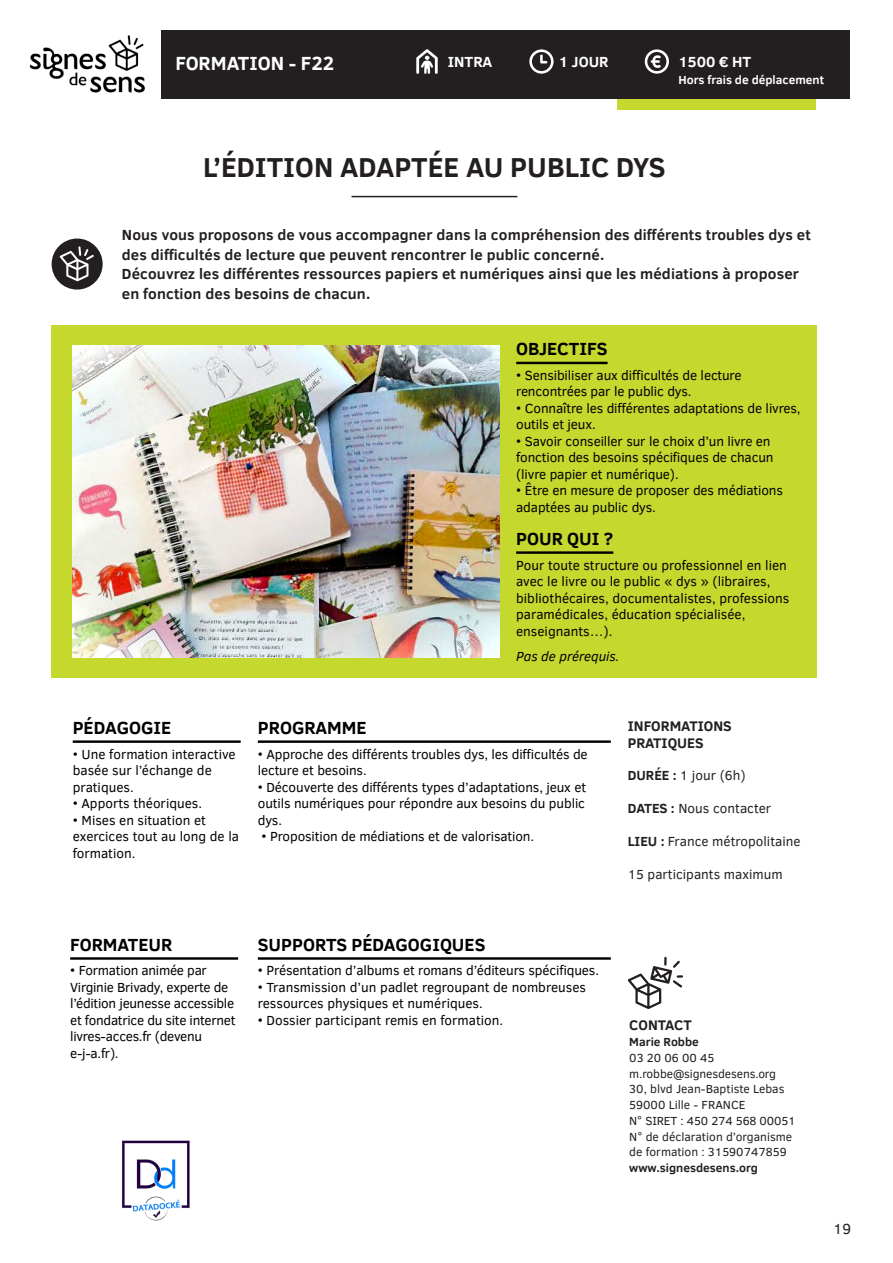
<style>
.page{position:relative;width:893px;height:1263px;background:#fff}
.page>*{position:absolute;margin:0;border:0;box-sizing:border-box;transform-origin:0 0}
.TITRE_Formation{font:700 28.05px "Clear Sans";color:#231f20}
.ONGLET_-_Reference_d{font:700 19.5px "Clear Sans";color:#fff}
.SOUS-TITRE_Formation{font:700 18px "Clear Sans";color:#000001}
.ENCADRE_-_SOUS-TITRE{font:700 18px "Clear Sans";color:#000001}
.t1{font:700 15px/19.5px "Clear Sans";letter-spacing:.01em;color:#231f20}
.ONGLET_-_Infos_prati{font:700 15px "Clear Sans";color:#fff}
.t2{font:15px "Clear Sans";color:#231f20}
.INFOS_PRATIQUES_-_Ti{font:700 14.25px/16.5px "Clear Sans";color:#231f20}
.TEXTE_COURANT_Format{font:13.5px/16.5px "Clear Sans";letter-spacing:-.01em;color:#000001}
.INFOS_PRATIQUES_-_Te{font:13.5px "Clear Sans";color:#231f20}
.TEXTE_COURANT_Format-2{font:italic 13.5px "Clear Sans";color:#000001}
.INFOS_PRATIQUES_-_Te-2{font:12px/15.8px "Clear Sans";color:#231f20}
.INFOS_PRATIQUES_-_Te-3{font:700 12px "Clear Sans";color:#231f20}
.ONGLET_-_Infos_prati-2{font:700 12px "Clear Sans";color:#fff}
.s1{font-weight:700}
</style>
<div class="page">
<div style="left:618px;top:97px;width:198px;height:13px;background:#c4d82d"></div>
<div style="left:161px;top:31px;width:689px;height:68px;background:#231f20"></div>
<hr style="left:351px;top:196px;width:166px;height:1px;background:#231f20">
<hr style="left:73px;top:740px;width:168px;height:3px;background:#000001">
<hr style="left:258px;top:740px;width:353px;height:3px;background:#000001">
<hr style="left:70px;top:957px;width:168px;height:3px;background:#000001">
<svg style="left:628px;top:957px;width:55px;height:52px"></svg>
<svg style="left:529px;top:49px;width:25px;height:25px"></svg>
<svg style="left:645px;top:49px;width:24px;height:25px"></svg>
<svg style="left:416px;top:49px;width:22px;height:25px"></svg>
<img style="left:121px;top:1140px;width:69px;height:81px">
<img style="left:29px;top:35px;width:116px;height:58px">
<div style="left:52px;top:325px;width:765px;height:353px;background:#c4d82d"></div>
<img style="left:73px;top:346px;width:426px;height:311px">
<hr style="left:516px;top:362px;width:92px;height:2px;background:#000001">
<hr style="left:516px;top:551px;width:97px;height:3px;background:#000001">
<hr style="left:258px;top:957px;width:353px;height:3px;background:#000001">
<div style="left:52px;top:239px;width:51px;height:51px;background:#231f20;border-radius:50%"></div>
<svg style="left:60px;top:246px;width:34px;height:35px"></svg>
<p class="ONGLET_-_Reference_d" style="left:175px;top:49px;width:161px">FORMATION - F22</p>
<p class="ONGLET_-_Infos_prati" style="left:448px;top:51px;width:46px">INTRA</p>
<p class="ONGLET_-_Infos_prati" style="left:559px;top:51px;width:51px">1 JOUR</p>
<p class="ONGLET_-_Infos_prati" style="left:679px;top:51px;width:74px">1500 € HT</p>
<p class="ONGLET_-_Infos_prati-2" style="left:679px;top:71px;width:147px">Hors frais de déplacement</p>
<p class="TITRE_Formation" style="left:203px;top:146px;width:464px">L’ÉDITION ADAPTÉE AU PUBLIC DYS</p>
<p class="t1" style="left:122px;top:225px;width:690px">Nous vous proposons de vous accompagner dans la compréhension des différents troubles dys et des difficultés de lecture que peuvent rencontrer le public concerné.</p>
<p class="t1" style="left:122px;top:264px;width:679px">Découvrez les différentes ressources papiers et numériques ainsi que les médiations à proposer en fonction des besoins de chacun.</p>
<p class="ENCADRE_-_SOUS-TITRE" style="left:516px;top:336px;width:93px">OBJECTIFS</p>
<p class="TEXTE_COURANT_Format" style="left:516px;top:367px;width:227px">• Sensibiliser aux difficultés de lecture rencontrées par le public dys.</p>
<p class="TEXTE_COURANT_Format" style="left:516px;top:400px;width:286px">• Connaître les différentes adaptations de livres, outils et jeux.</p>
<p class="TEXTE_COURANT_Format" style="left:516px;top:433px;width:259px">• Savoir conseiller sur le choix d’un livre en fonction des besoins spécifiques de chacun (livre papier et numérique).</p>
<p class="TEXTE_COURANT_Format" style="left:516px;top:482px;width:268px">• Être en mesure de proposer des médiations adaptées au public dys.</p>
<p class="ENCADRE_-_SOUS-TITRE" style="left:516px;top:525px;width:99px">POUR QUI ?</p>
<p class="TEXTE_COURANT_Format" style="left:516px;top:556px;width:275px">Pour toute structure ou professionnel en lien avec le livre ou le public « dys » (libraires, bibliothécaires, documentalistes, professions paramédicales, éducation spécialisée, enseignants…).</p>
<p class="TEXTE_COURANT_Format-2" style="left:516px;top:647px;width:105px">Pas de prérequis.</p>
<p class="SOUS-TITRE_Formation" style="left:73px;top:714px;width:100px">PÉDAGOGIE</p>
<p class="TEXTE_COURANT_Format" style="left:73px;top:745px;width:165px">• Une formation interactive basée sur l’échange de pratiques.</p>
<p class="TEXTE_COURANT_Format" style="left:73px;top:795px;width:131px">• Apports théoriques.</p>
<p class="TEXTE_COURANT_Format" style="left:73px;top:811px;width:168px">• Mises en situation et exercices tout au long de la formation.</p>
<p class="SOUS-TITRE_Formation" style="left:258px;top:714px;width:110px">PROGRAMME</p>
<p class="TEXTE_COURANT_Format" style="left:258px;top:745px;width:331px">• Approche des différents troubles dys, les difficultés de lecture et besoins.</p>
<p class="TEXTE_COURANT_Format" style="left:258px;top:778px;width:330px;text-align:justify">• Découverte des différents types d’adaptations, jeux et outils numériques pour répondre aux besoins du public dys.</p>
<p class="TEXTE_COURANT_Format" style="left:261px;top:828px;width:274px">• Proposition de médiations et de valorisation.</p>
<p class="SOUS-TITRE_Formation" style="left:70px;top:931px;width:104px">FORMATEUR</p>
<p class="TEXTE_COURANT_Format" style="left:70px;top:962px;width:167px">• Formation animée par<br>Virginie Brivady, experte de l’édition jeunesse accessible et fondatrice du site internet livres-acces.fr (devenu</p>
<p class="TEXTE_COURANT_Format" style="left:70px;top:1045px;width:50px">e-j-a.fr).</p>
<p class="SOUS-TITRE_Formation" style="left:258px;top:931px;width:229px">SUPPORTS PÉDAGOGIQUES</p>
<p class="TEXTE_COURANT_Format" style="left:258px;top:962px;width:343px">• Présentation d’albums et romans d’éditeurs spécifiques.</p>
<p class="TEXTE_COURANT_Format" style="left:258px;top:979px;width:330px">• Transmission d’un padlet regroupant de nombreuses ressources physiques et numériques.</p>
<p class="TEXTE_COURANT_Format" style="left:258px;top:1012px;width:247px">• Dossier participant remis en formation.</p>
<p class="INFOS_PRATIQUES_-_Ti" style="left:628px;top:717px;width:105px">INFORMATIONS<br>PRATIQUES</p>
<p class="INFOS_PRATIQUES_-_Te" style="left:628px;top:766px;width:119px"><span class="s1">DURÉE :</span> 1 jour (6h)</p>
<p class="INFOS_PRATIQUES_-_Te" style="left:628px;top:799px;width:145px"><span class="s1">DATES :</span> Nous contacter</p>
<p class="INFOS_PRATIQUES_-_Te" style="left:628px;top:832px;width:174px"><span class="s1">LIEU :</span> France métropolitaine</p>
<p class="INFOS_PRATIQUES_-_Te" style="left:628px;top:865px;width:156px">15 participants maximum</p>
<p class="INFOS_PRATIQUES_-_Ti" style="left:629px;top:1016px;width:64px">CONTACT</p>
<p class="INFOS_PRATIQUES_-_Te-3" style="left:629px;top:1033px;width:71px">Marie Robbe</p>
<p class="INFOS_PRATIQUES_-_Te-2" style="left:629px;top:1050px;width:148px">03 20 06 00 45 m.robbe@signesdesens.org</p>
<p class="INFOS_PRATIQUES_-_Te-2" style="left:629px;top:1081px;width:157px">30, blvd Jean-Baptiste Lebas<br>59000 Lille - FRANCE</p>
<p class="INFOS_PRATIQUES_-_Te-2" style="left:629px;top:1113px;width:168px">N° SIRET : 450 274 568 00051</p>
<p class="INFOS_PRATIQUES_-_Te-2" style="left:629px;top:1128px;width:164px">N° de déclaration d’organisme de formation : 31590747859</p>
<p class="INFOS_PRATIQUES_-_Te-3" style="left:629px;top:1159px;width:130px">www.signesdesens.org</p>
<p class="t2" style="left:833px;top:1219px;width:19px">19</p>
</div>
